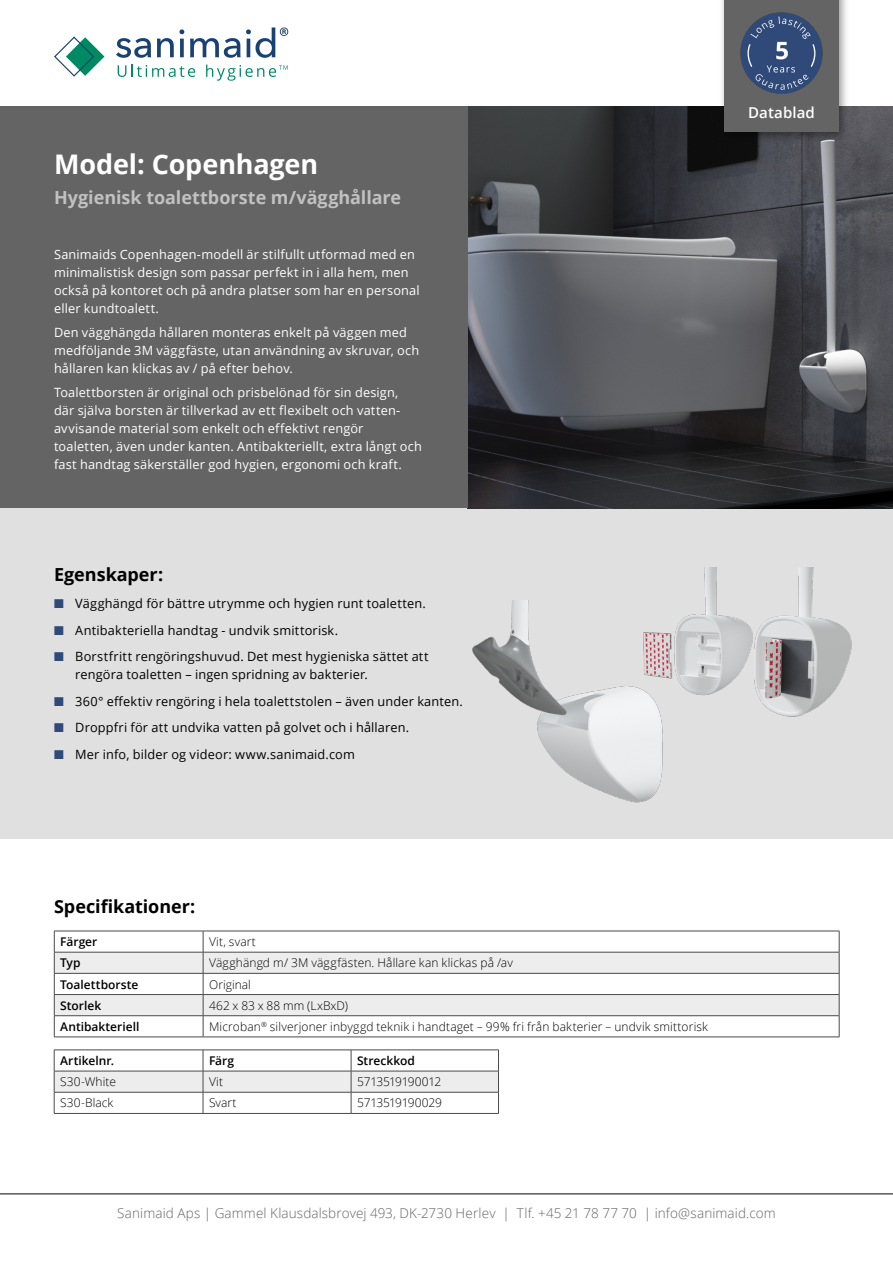
<style>
.page{position:relative;width:893px;height:1263px;background:#fff}
.page>*{position:absolute;margin:0;border:0;box-sizing:border-box;transform-origin:0 0}
.t1{font:700 27px "Open Sans";letter-spacing:-.005em;color:#fff}
.t2{font:700 18px "Open Sans";color:#c1c1c1}
.t3{font:700 18px "Open Sans";color:#000}
.t4{font:600 15px "Open Sans";letter-spacing:.005em;color:#fff}
.t5{font:300 13.5px "Open Sans";letter-spacing:.01em;color:#646464}
.t6{font:12.75px/18px "Open Sans";letter-spacing:.015em;color:#fff}
.t7{font:12.75px/18px "Open Sans";letter-spacing:.015em;color:#000}
.t8{font:300 12px "Open Sans";letter-spacing:.01em;color:#000}
.t9{font:600 12px "Open Sans";color:#000}
.t10{font:300 12px "Open Sans";letter-spacing:-.025em;color:#000}
.t11{font:300 12px "Open Sans";letter-spacing:-.02em;color:#000}
.s1{color:#2f4a78}
</style>
<div class="page">
<div style="left:0;top:489px;width:893px;height:350px;background:#e0e0e0"></div>
<img style="left:468px;top:106px;width:425px;height:402px">
<hr style="left:0;top:1193px;width:893px;height:1px;background:#000">
<div style="left:0;top:106px;width:468px;height:402px;background:#646464"></div>
<div style="left:55px;top:953px;width:784px;height:20px;background:#ededed"></div>
<svg style="left:55px;top:974px;width:784px;height:63px"></svg>
<hr style="left:54px;top:931px;width:149px;height:1px;background:#4a4a49">
<hr style="left:203px;top:931px;width:636px;height:1px;background:#4a4a49">
<hr style="left:54px;top:952px;width:149px;height:1px;background:#4a4a49">
<hr style="left:203px;top:952px;width:636px;height:1px;background:#4a4a49">
<hr style="left:54px;top:973px;width:149px;height:1px;background:#4a4a49">
<hr style="left:203px;top:973px;width:636px;height:1px;background:#4a4a49">
<hr style="left:54px;top:994px;width:149px;height:1px;background:#4a4a49">
<hr style="left:203px;top:994px;width:636px;height:1px;background:#4a4a49">
<hr style="left:54px;top:1015px;width:149px;height:1px;background:#4a4a49">
<svg style="left:54px;top:931px;width:1px;height:106px"></svg>
<hr style="left:203px;top:1015px;width:636px;height:1px;background:#4a4a49">
<svg style="left:203px;top:931px;width:1px;height:106px"></svg>
<svg style="left:839px;top:931px;width:1px;height:106px"></svg>
<hr style="left:54px;top:1037px;width:149px;height:1px;background:#4a4a49">
<hr style="left:203px;top:1037px;width:636px;height:1px;background:#4a4a49">
<hr style="left:54px;top:1049px;width:149px;height:1px;background:#4a4a49">
<hr style="left:203px;top:1049px;width:148px;height:1px;background:#4a4a49">
<hr style="left:351px;top:1049px;width:148px;height:1px;background:#4a4a49">
<svg style="left:54px;top:1050px;width:445px;height:63px"></svg>
<hr style="left:54px;top:1113px;width:149px;height:1px;background:#4a4a49">
<hr style="left:203px;top:1113px;width:148px;height:1px;background:#4a4a49">
<hr style="left:351px;top:1113px;width:148px;height:1px;background:#4a4a49">
<div style="left:718px;top:0;width:131px;height:144px;background:#000;opacity:.4"></div>
<div style="left:724px;top:0;width:115px;height:131px;background:#646464"></div>
<img style="left:741px;top:12px;width:82px;height:82px">
<svg style="left:116px;top:38px;width:35px;height:20px"></svg>
<svg style="left:157px;top:29px;width:27px;height:28px"></svg>
<svg style="left:190px;top:27px;width:98px;height:31px"></svg>
<svg style="left:54px;top:36px;width:50px;height:41px"></svg>
<svg style="left:118px;top:65px;width:8px;height:12px"></svg>
<svg style="left:132px;top:65px;width:63px;height:12px"></svg>
<svg style="left:206px;top:65px;width:82px;height:16px"></svg>
<img style="left:704px;top:568px;width:148px;height:149px">
<img style="left:472px;top:600px;width:312px;height:203px">
<h1 class="t1" style="left:54px;top:145px;width:266px">Model: Copenhagen</h1>
<h2 class="t2" style="left:54px;top:185px;width:349px">Hygienisk toalettborste m/vägghållare</h2>
<p class="t6" style="left:54px;top:245px;width:367px">Sanimaids Copenhagen-modell är stilfullt utformad med en minimalistisk design som passar perfekt in i alla hem, men också på kontoret och på andra platser som har en personal eller kundtoalett.</p>
<p class="t6" style="left:54px;top:323px;width:367px">Den vägghängda hållaren monteras enkelt på väggen med medföljande 3M väggfäste, utan användning av skruvar, och hållaren kan klickas av / på efter behov.</p>
<p class="t6" style="left:54px;top:383px;width:369px">Toalettborsten är original och prisbelönad för sin design,<br>där själva borsten är tillverkad av ett flexibelt och vatten&shy;avvisande material som enkelt och effektivt rengör toaletten, även under kanten. Antibakteriellt, extra långt och fast handtag säkerställer god hygien, ergonomi och kraft.</p>
<h2 class="t3" style="left:54px;top:562px;width:111px">Egenskaper:</h2>
<p class="t7" style="left:54px;top:594px;width:373px"><span class="s1">■</span> Vägghängd för bättre utrymme och hygien runt toaletten.</p>
<p class="t7" style="left:54px;top:620px;width:286px"><span class="s1">■</span> Antibakteriella handtag - undvik smittorisk.</p>
<p class="t7" style="left:75px;top:647px;width:355px;text-indent:-21px"><span class="s1">■</span> Borstfritt rengöringshuvud. Det mest hygieniska sättet att rengöra toaletten – ingen spridning av bakterier.</p>
<p class="t7" style="left:54px;top:691px;width:410px"><span class="s1">■</span> 360° effektiv rengöring i hela toalettstolen – även under kanten.</p>
<p class="t7" style="left:54px;top:718px;width:357px"><span class="s1">■</span> Droppfri för att undvika vatten på golvet och i hållaren.</p>
<p class="t7" style="left:54px;top:745px;width:302px"><span class="s1">■</span> Mer info, bilder og videor: www.sanimaid.com</p>
<p class="t4" style="left:748px;top:102px;width:68px">Datablad</p>
<h2 class="t3" style="left:54px;top:894px;width:143px">Specifikationer:</h2>
<p class="t9" style="left:60px;top:933px;width:39px">Färger</p>
<p class="t8" style="left:209px;top:933px;width:48px">Vit, svart</p>
<p class="t9" style="left:60px;top:955px;width:22px">Typ</p>
<p class="t8" style="left:209px;top:955px;width:305px">Vägghängd m/ 3M väggfästen. Hållare kan klickas på /av</p>
<p class="t9" style="left:60px;top:976px;width:80px">Toalettborste</p>
<p class="t8" style="left:209px;top:976px;width:43px">Original</p>
<p class="t9" style="left:60px;top:997px;width:42px">Storlek</p>
<p class="t8" style="left:209px;top:997px;width:140px">462 x 83 x 88 mm (LxBxD)</p>
<p class="t9" style="left:60px;top:1018px;width:81px">Antibakteriell</p>
<p class="t8" style="left:209px;top:1018px;width:500px">Microban<sup>®</sup> silverjoner inbyggd teknik i handtaget – 99% fri från bakterier – undvik smittorisk</p>
<p class="t9" style="left:60px;top:1052px;width:55px">Artikelnr.</p>
<p class="t9" style="left:209px;top:1052px;width:27px">Färg</p>
<p class="t9" style="left:357px;top:1052px;width:59px">Streckkod</p>
<p class="t8" style="left:60px;top:1074px;width:57px">S30-White</p>
<p class="t8" style="left:209px;top:1074px;width:16px">Vit</p>
<p class="t10" style="left:357px;top:1074px;width:86px">5713519190012</p>
<p class="t8" style="left:60px;top:1095px;width:55px">S30-Black</p>
<p class="t8" style="left:209px;top:1095px;width:29px">Svart</p>
<p class="t11" style="left:357px;top:1095px;width:87px">5713519190029</p>
<p class="t5" style="left:117px;top:1204px;width:660px">Sanimaid Aps | Gammel Klausdalsbrovej 493, DK-2730 Herlev | Tlf. +45 21 78 77 70 | info@sanimaid.com</p>
</div>
